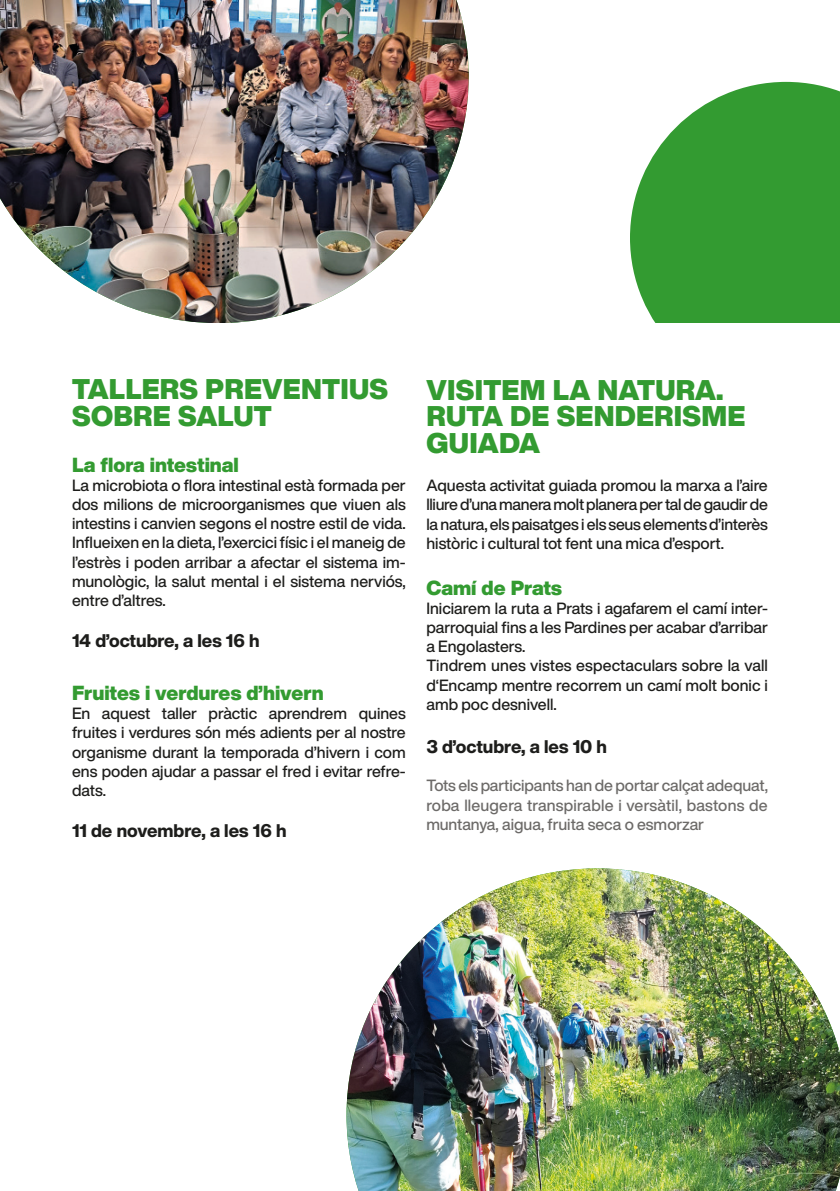
<style>
.page{position:relative;width:840px;height:1191px;background:#fff}
.page>*{position:absolute;margin:0;border:0;box-sizing:border-box;transform-origin:0 0}
.t1{font:900 28px/26.6px "Helvetica Now Display";letter-spacing:.01em;color:#339b31}
.t2{font:900 20px "Helvetica Now Display";color:#339b31}
.t3{font:800 18px "Helvetica Now Display";color:#1d1d1b}
.t4{font:500 16px/19.2px "Helvetica Now Display";color:#1d1d1b;text-align:justify}
.t5{font:500 16px/19.2px "Helvetica Now Display";color:#6c6a68;text-align:justify}
</style>
<div class="page">
<img style="left:0;top:0;width:468px;height:323px">
<img style="left:346px;top:868px;width:493px;height:323px">
<svg style="left:630px;top:82px;width:209px;height:241px;background:#4ba749"></svg>
<p class="t1" style="left:72px;top:376px;width:317px">TALLERS PREVENTIUS<br>SOBRE SALUT</p>
<p class="t2" style="left:72px;top:450px;width:168px">La flora intestinal</p>
<p class="t4" style="left:72px;top:475px;width:335px">La microbiota o flora intestinal està formada per dos milions de microorganismes que viuen als intestins i canvien segons el nostre estil de vida.<br>Influeixen en la dieta, l’exercici físic i el maneig de l’estrès i poden arribar a afectar el sistema im&shy;munològic, la salut mental i el sistema nerviós, entre d’altres.</p>
<p class="t3" style="left:72px;top:628px;width:189px">14 d’octubre, a les 16 h</p>
<p class="t2" style="left:72px;top:679px;width:253px">Fruites i verdures d’hivern</p>
<p class="t4" style="left:72px;top:703px;width:335px">En aquest taller pràctic aprendrem quines fruites i verdures són més adients per al nostre organisme durant la temporada d’hivern i com ens poden ajudar a passar el fred i evitar refre&shy;dats.</p>
<p class="t3" style="left:72px;top:818px;width:216px">11 de novembre, a les 16 h</p>
<p class="t1" style="left:426px;top:376px;width:320px">VISITEM LA NATURA.<br>RUTA DE SENDERISME<br>GUIADA</p>
<p class="t4" style="left:426px;top:476px;width:343px">Aquesta activitat guiada promou la marxa a l’aire lliure d’una manera molt planera per tal de gaudir de la natura, els paisatges i els seus elements d’interès històric i cultural tot fent una mica d’esport.</p>
<p class="t2" style="left:426px;top:573px;width:137px">Camí de Prats</p>
<p class="t4" style="left:426px;top:598px;width:343px">Iniciarem la ruta a Prats i agafarem el camí inter&shy;parroquial fins a les Pardines per acabar d’arribar a Engolasters.</p>
<p class="t4" style="left:426px;top:656px;width:343px">Tindrem unes vistes espectaculars sobre la vall d‘Encamp mentre recorrem un camí molt bonic i amb poc desnivell.</p>
<p class="t3" style="left:426px;top:734px;width:182px">3 d’octubre, a les 10 h</p>
<p class="t5" style="left:426px;top:776px;width:343px">Tots els participants han de portar calçat adequat, roba lleugera transpirable i versàtil, bastons de muntanya, aigua, fruita seca o esmorzar</p>
</div>
